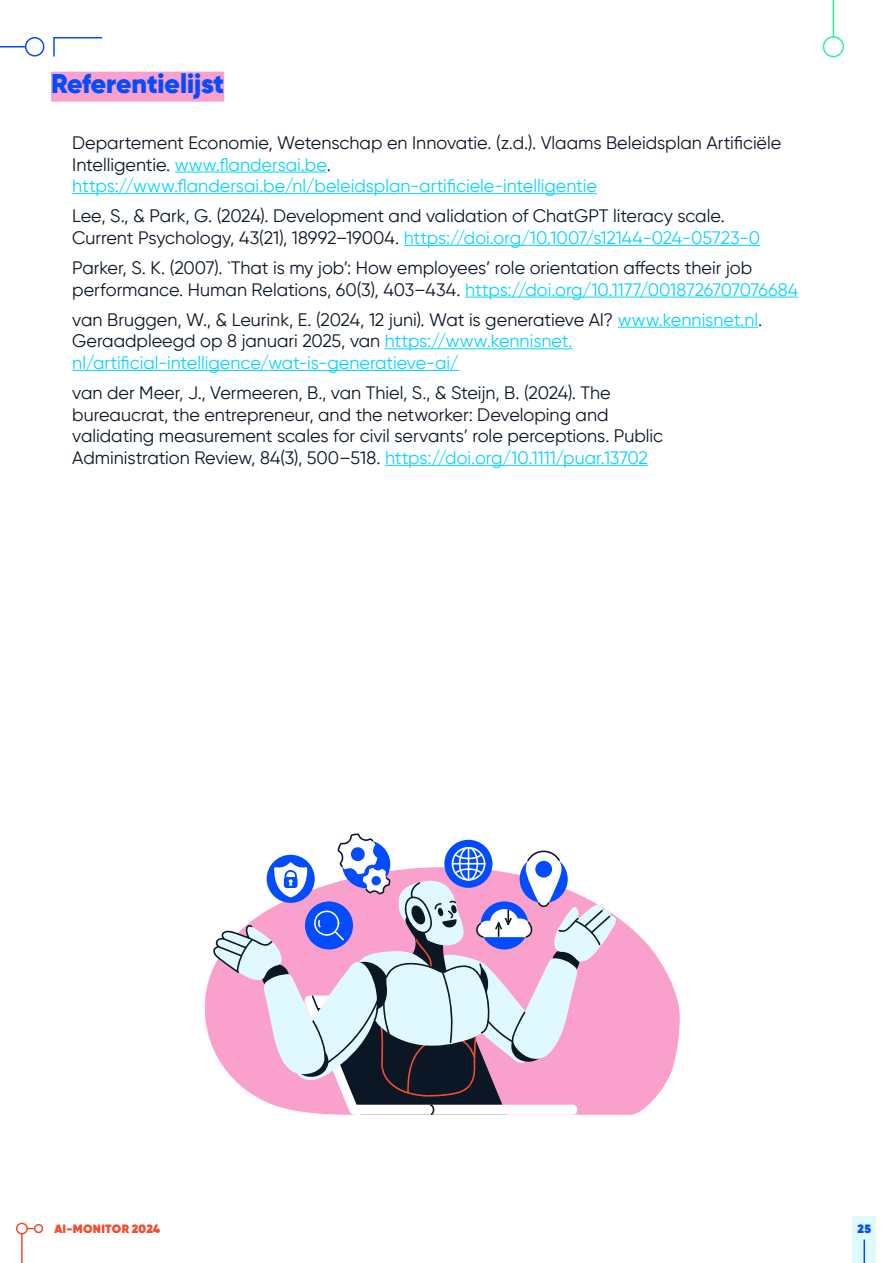
<style>
.page{position:relative;width:893px;height:1263px;background:#fff}
.page>*{position:absolute;margin:0;border:0;box-sizing:border-box;transform-origin:0 0}
.t1{font:900 27px "Gilroy";letter-spacing:-.005em;color:#024cff}
.t2{font:18px/21.6px "Gilroy";color:#0c1725}
.t3{font:800 12px "Gilroy";letter-spacing:.025em;color:#f64b2d}
.t4{font:800 12px "Gilroy";color:#024cff}
.s1{color:#0ad3ff}
</style>
<div class="page">
<div style="left:853px;top:1216px;width:23px;height:47px;background:#dff9ff"></div>
<div style="left:34px;top:1224px;width:9px;height:9px;border:2px solid #f64b2d;border-radius:50%"></div>
<div style="left:16px;top:1222px;width:12px;height:12px;border:2px solid #f64b2d;border-radius:50%"></div>
<hr style="left:21px;top:1233px;width:2px;height:30px;background:#f64b2d">
<hr style="left:863px;top:1239px;width:2px;height:24px;background:#024cff">
<div style="left:823px;top:36px;width:21px;height:21px;border:2px solid #29f29b;border-radius:50%"></div>
<div style="left:25px;top:37px;width:19px;height:20px;border:2px solid #024cff;border-radius:50%"></div>
<hr style="left:833px;top:0;width:1px;height:37px;background:#29f29b">
<hr style="left:0;top:46px;width:26px;height:2px;background:#024cff">
<svg style="left:53px;top:37px;width:50px;height:20px"></svg>
<div style="left:51px;top:72px;width:173px;height:30px;background:#f9a0cc"></div>
<hr style="left:175px;top:172px;width:152px;height:1px;background:#0ad3ff">
<hr style="left:72px;top:193px;width:525px;height:1px;background:#0ad3ff">
<hr style="left:404px;top:245px;width:356px;height:1px;background:#0ad3ff">
<hr style="left:465px;top:297px;width:333px;height:1px;background:#0ad3ff">
<hr style="left:618px;top:327px;width:140px;height:1px;background:#0ad3ff">
<hr style="left:385px;top:348px;width:187px;height:1px;background:#0ad3ff">
<hr style="left:72px;top:370px;width:387px;height:1px;background:#0ad3ff">
<hr style="left:385px;top:465px;width:263px;height:1px;background:#0ad3ff">
<svg style="left:204px;top:917px;width:476px;height:198px;fill:#f9a0cc"></svg>
<svg style="left:213px;top:833px;width:404px;height:282px"></svg>
<h1 class="t1" style="left:51px;top:67px;width:175px">Referentielijst</h1>
<p class="t2" style="left:72px;top:132px;width:711px">Departement Economie, Wetenschap en Innovatie. (z.d.). Vlaams Beleidsplan Artificiële<br>Intelligentie. <span class="s1">www.flandersai.be</span>. <span class="s1">https://www.flandersai.be/nl/beleidsplan-artificiele-intelligentie</span></p>
<p class="t2" style="left:72px;top:205px;width:689px">Lee, S., &amp; Park, G. (2024). Development and validation of ChatGPT literacy scale.<br>Current Psychology, 43(21), 18992–19004. <span class="s1">https://doi.org/10.1007/s12144-024-05723-0</span></p>
<p class="t2" style="left:72px;top:257px;width:727px">Parker, S. K. (2007). `That is my job’: How employees’ role orientation affects their job performance. Human Relations, 60(3), 403–434. <span class="s1">https://doi.org/10.1177/0018726707076684</span></p>
<p class="t2" style="left:72px;top:309px;width:692px">van Bruggen, W., &amp; Leurink, E. (2024, 12 juni). Wat is generatieve AI? <span class="s1">www.kennisnet.nl</span>.<br>Geraadpleegd op 8 januari 2025, van <span class="s1">https://www.kennisnet. nl/artificial-intelligence/wat-is-generatieve-ai/</span></p>
<p class="t2" style="left:72px;top:382px;width:592px">van der Meer, J., Vermeeren, B., van Thiel, S., &amp; Steijn, B. (2024). The bureaucrat, the entrepreneur, and the networker: Developing and validating measurement scales for civil servants’ role perceptions. Public Administration Review, 84(3), 500–518. <span class="s1">https://doi.org/10.1111/puar.13702</span></p>
<p class="t3" style="left:54px;top:1221px;width:107px">AI-MONITOR 2024</p>
<p class="t4" style="left:857px;top:1221px;width:15px">25</p>
</div>
